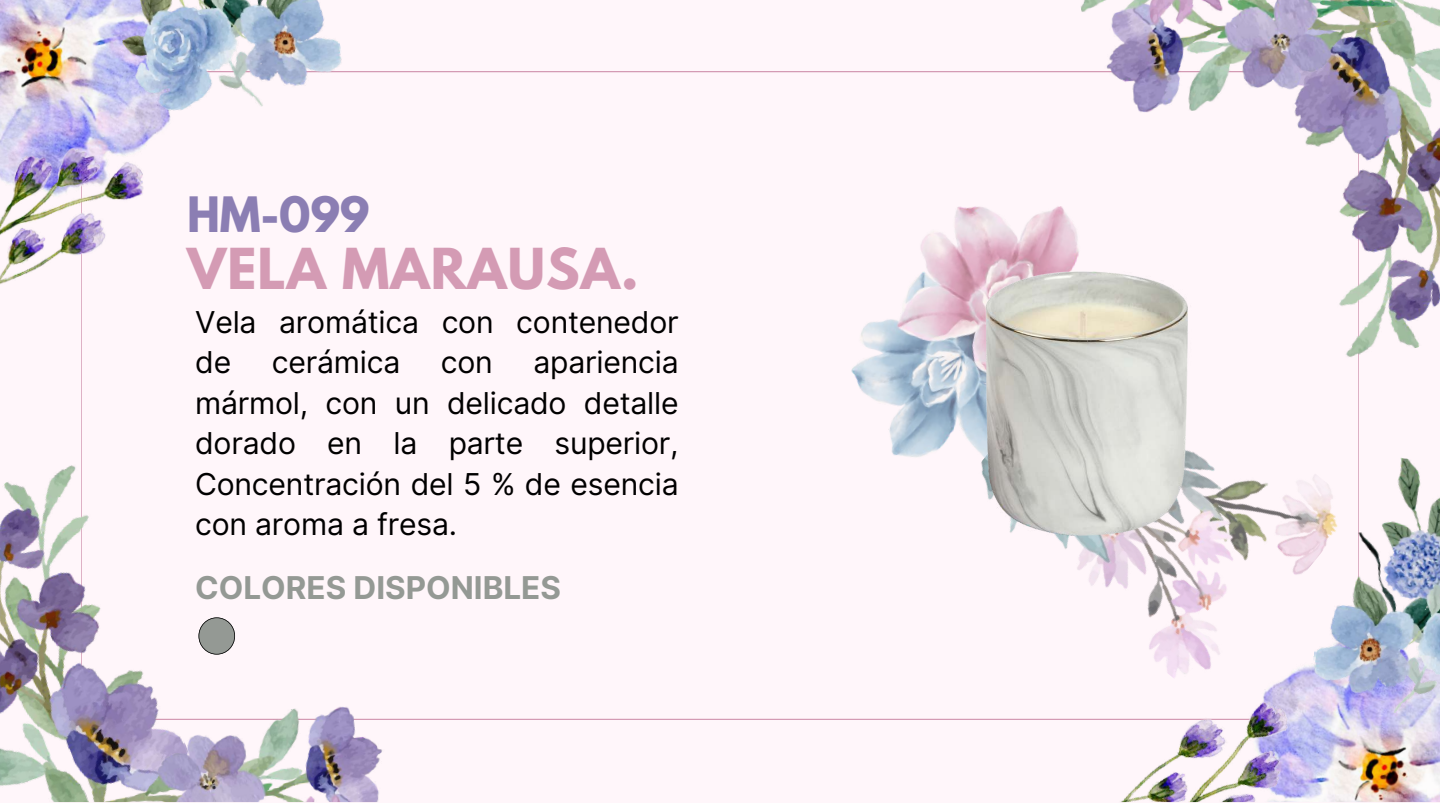
<style>
.page{position:relative;width:1440px;height:810px;background:#fff}
.page>*{position:absolute;margin:0;border:0;box-sizing:border-box;transform-origin:0 0}
.t1{font:700 50px "League Spartan";letter-spacing:.02em;color:#d49bb4}
.t2{font:700 43.2px "League Spartan";color:#8b7eb3}
.t3{font:700 31.4px "Inter";color:#949994}
.t4{font:30.1px/40.5px "Inter";letter-spacing:-.005em;color:#000}
</style>
<div class="page">
<div style="left:0;top:0;width:1440px;height:802px;background:#fff6fa"></div>
<img style="left:0;top:456px;width:153px;height:346px">
<img style="left:83px;top:697px;width:325px;height:105px">
<img style="left:1297px;top:0;width:143px;height:354px">
<img style="left:1080px;top:0;width:323px;height:119px">
<img style="left:0;top:0;width:162px;height:146px">
<img style="left:0;top:146px;width:144px;height:290px">
<img style="left:114px;top:0;width:235px;height:130px">
<img style="left:1304px;top:677px;width:136px;height:125px">
<img style="left:964px;top:677px;width:340px;height:125px">
<img style="left:1306px;top:458px;width:134px;height:263px">
<svg style="left:198px;top:617px;width:37px;height:38px"></svg>
<img style="left:851px;top:130px;width:509px;height:547px">
<h2 class="t2" style="left:187px;top:181px;width:184px">HM-099</h2>
<h1 class="t1" style="left:187px;top:230px;width:453px">VELA MARAUSA.</h1>
<p class="t4" style="left:195px;top:302px;width:485px">Vela aromática con contenedor de</p>
<p class="t4" style="left:272px;top:342px;width:130px">cerámica</p>
<p class="t4" style="left:441px;top:342px;width:54px">con</p>
<p class="t4" style="left:195px;top:342px;width:485px;text-align:justify;text-indent:338px">apariencia mármol, con un delicado detalle dorado en la parte superior, Concentración del 5 % de esencia con aroma a fresa.</p>
<p class="t3" style="left:195px;top:565px;width:367px">COLORES DISPONIBLES</p>
</div>
